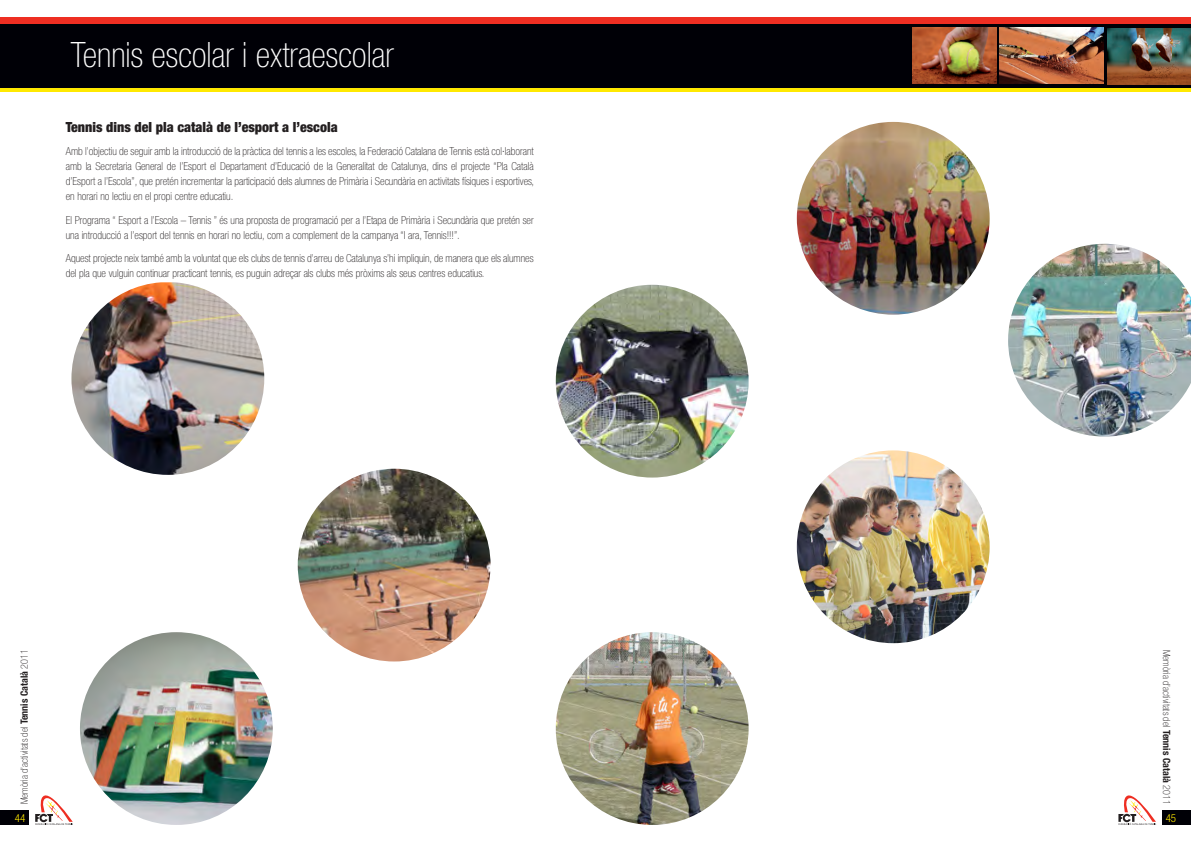
<style>
.page{position:relative;width:1191px;height:842px;background:#fff}
.page>*{position:absolute;margin:0;border:0;box-sizing:border-box;transform-origin:0 0}
.t1{font:100 condensed 35px "Helvetica Neue LT Std";color:#fff}
.t2{font:900 condensed 14px "Helvetica Neue LT Std";color:#231f20}
.t3{font:100 condensed 11px/15px "Helvetica Neue LT Std";color:#231f20}
.t4{font:300 condensed 11px "Helvetica Neue LT Std";color:#ffe901}
.t5{font:100 condensed 10px "Helvetica Neue LT Std";color:#231f20}
.s1{font-weight:700}
</style>
<div class="page">
<div style="left:0;top:19px;width:1191px;height:71px;background:#000006"></div>
<img style="left:1000px;top:28px;width:103px;height:56px">
<img style="left:912px;top:28px;width:84px;height:56px">
<img style="left:1107px;top:28px;width:84px;height:56px">
<div style="left:0;top:17px;width:1191px;height:7px;background:#ee2e22"></div>
<hr style="left:0;top:88px;width:1191px;height:4px;background:#ffe901">
<svg style="left:35px;top:795px;width:38px;height:30px"></svg>
<div style="left:0;top:811px;width:28px;height:14px;background:#000006"></div>
<svg style="left:1118px;top:795px;width:38px;height:30px"></svg>
<div style="left:1162px;top:811px;width:29px;height:14px;background:#000006"></div>
<img style="left:71px;top:282px;width:193px;height:193px;border-radius:94px">
<img style="left:298px;top:469px;width:192px;height:192px;border-radius:96px">
<img style="left:80px;top:632px;width:193px;height:193px;border-radius:96px">
<img style="left:797px;top:122px;width:192px;height:193px;border-radius:96px">
<img style="left:556px;top:285px;width:192px;height:193px;border-radius:96px">
<img style="left:556px;top:632px;width:192px;height:193px;border-radius:96px">
<img style="left:797px;top:450px;width:192px;height:193px;border-radius:96px">
<img style="left:1008px;top:244px;width:183px;height:193px">
<p class="t1" style="left:71px;top:35px;width:324px">Tennis escolar i extraescolar</p>
<p class="t2" style="left:66px;top:118px;width:273px">Tennis dins del pla català de l’esport a l’escola</p>
<p class="t3" style="left:66px;top:144px;width:470px;text-align:justify">Amb l’objectiu de seguir amb la introducció de la pràctica del tennis a les escoles, la Federació Catalana de Tennis està col·laborant amb la Secretaria General de l’Esport el Departament d’Educació de la Generalitat de Catalunya, dins el projecte “Pla Català d’Esport a l’Escola”, que pretén incrementar la participació dels alumnes de Primària i Secundària en activitats físiques i esportives, en horari no lectiu en el propi centre educatiu.</p>
<p class="t3" style="left:66px;top:212px;width:469px">El Programa “ Esport a l’Escola – Tennis ” és una proposta de programació per a l’Etapa de Primària i Secundària que pretén ser una introducció a l’esport del tennis en horari no lectiu, com a complement de la campanya “I ara, Tennis!!!”.</p>
<p class="t3" style="left:66px;top:251px;width:469px">Aquest projecte neix també amb la voluntat que els clubs de tennis d’arreu de Catalunya s’hi impliquin, de manera que els alumnes del pla que vulguin continuar practicant tennis, es puguin adreçar als clubs més pròxims als seus centres educatius.</p>
<p class="t5" style="left:19px;top:804px;width:156px;rotate:-90deg">Memòria d’activitats del <span class="s1">Tennis Català</span> 2011</p>
<p class="t4" style="left:15px;top:811px;width:12px">44</p>
<p class="t5" style="left:1172px;top:650px;width:156px;rotate:90deg">Memòria d’activitats del <span class="s1">Tennis Català</span> 2011</p>
<p class="t4" style="left:1165px;top:811px;width:12px">45</p>
</div>
